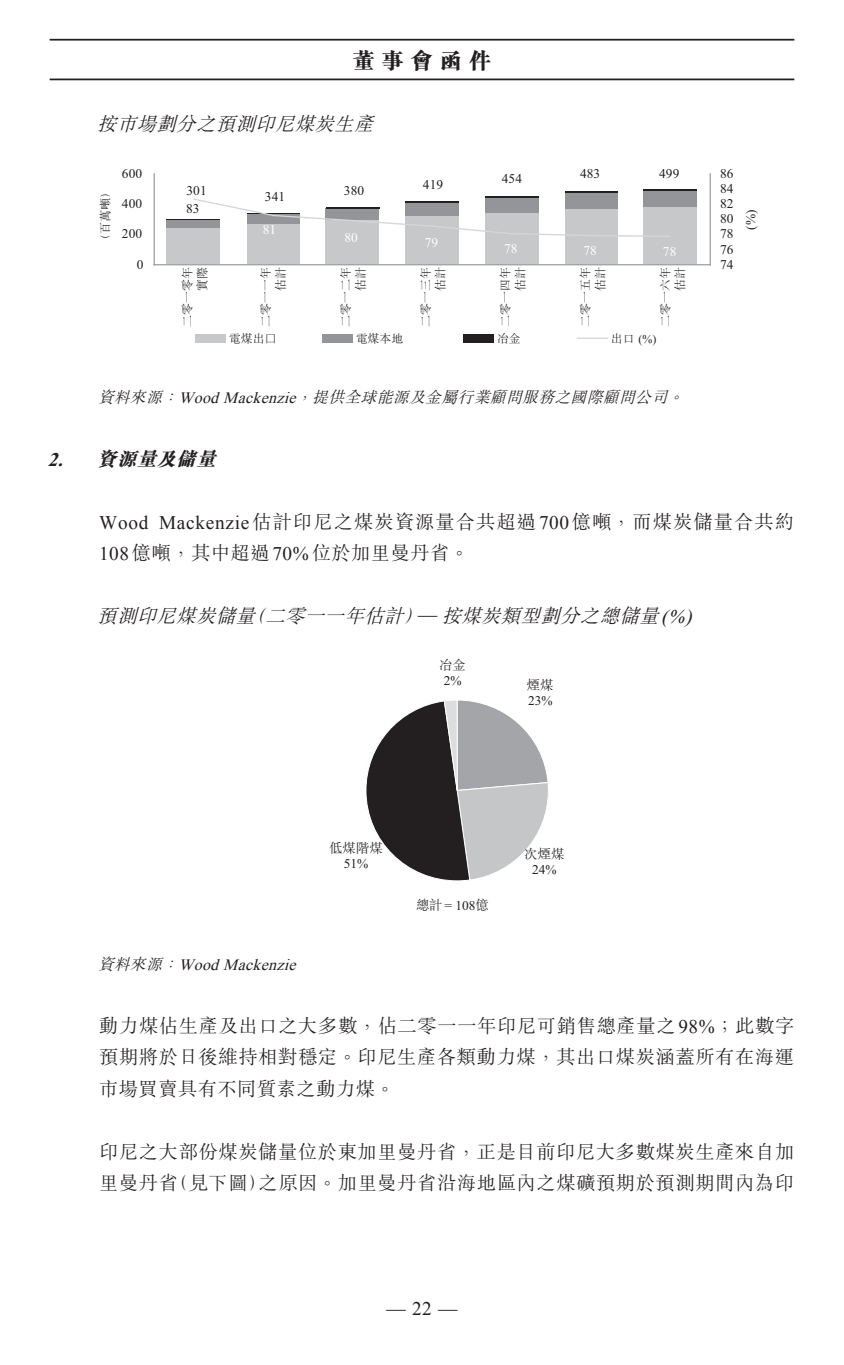
<style>
.page{position:relative;width:844px;height:1365px;background:#fff}
.page>*{position:absolute;margin:0;border:0;box-sizing:border-box;transform-origin:0 0}
.t1{font:800 22.75px "M Sung HK";letter-spacing:.275em;color:#231f20}
.t2{font:300 19.25px/31.5px "M Sung HK";letter-spacing:.03em;color:#231f20;text-align:justify}
.t3{font:300 19.25px/31.5px "M Sung HK";letter-spacing:.055em;color:#231f20}
.t4{font:italic 300 19.25px "M Sung HK";color:#231f20}
.t5{font:italic 800 19.25px "M Sung HK";color:#231f20}
.t6{font:19.25px "Times New Roman";color:#231f20}
.t7{font:italic 300 15.75px "M Sung HK";color:#231f20}
.t8{font:italic 15.75px "Times New Roman";color:#231f20}
.t9{font:13.47px "Times New Roman";letter-spacing:.005em;color:#231f20}
.t10{font:13.47px "Times New Roman";letter-spacing:.005em;color:#fff}
.t11{font:13.47px "M Sung HK Light E Ten B5 H";color:#231f20}
.t12{font:11.9px/14.9px "M Sung HK Light E Ten B5 H";letter-spacing:.005em;color:#231f20;text-align:right}
.t13{font:11.9px "Times New Roman";color:#231f20}
.s1{font-family:"Adobe Ming Std Light E Ten B5 H"}
.s2{font-family:"M Sung HK Light E Ten B5 H"}
.s3{font-family:"Times New Roman";font-weight:400}
.s4{font-family:"Times New Roman";font-weight:700}
.s5{font-family:"M Sung HK";font-weight:300}
</style>
<div class="page">
<hr style="left:50px;top:39px;width:744px;height:2px;background:#231f20">
<hr style="left:50px;top:78px;width:744px;height:2px;background:#231f20">
<div style="left:167px;top:227px;width:53px;height:38px;background:#c7c8ca"></div>
<div style="left:247px;top:224px;width:52px;height:41px;background:#c7c8ca"></div>
<div style="left:325px;top:220px;width:53px;height:45px;background:#c7c8ca"></div>
<div style="left:405px;top:216px;width:53px;height:49px;background:#c7c8ca"></div>
<div style="left:485px;top:212px;width:53px;height:53px;background:#c7c8ca"></div>
<div style="left:564px;top:209px;width:53px;height:56px;background:#c7c8ca"></div>
<div style="left:643px;top:207px;width:53px;height:58px;background:#c7c8ca"></div>
<div style="left:167px;top:220px;width:53px;height:7px;background:#939598"></div>
<div style="left:564px;top:193px;width:53px;height:16px;background:#939598"></div>
<div style="left:643px;top:190px;width:53px;height:17px;background:#939598"></div>
<hr style="left:167px;top:219px;width:53px;height:1px;background:#231f20">
<hr style="left:485px;top:196px;width:53px;height:1px;background:#231f20">
<hr style="left:564px;top:191px;width:53px;height:2px;background:#231f20">
<hr style="left:643px;top:189px;width:53px;height:1px;background:#231f20">
<hr style="left:153px;top:174px;width:2px;height:91px;background:#a3a4a8">
<hr style="left:154px;top:264px;width:556px;height:1px;background:#a3a4a8">
<hr style="left:709px;top:174px;width:1px;height:91px;background:#a3a4a8">
<svg style="left:192px;top:197px;width:479px;height:41px"></svg>
<div style="left:195px;top:335px;width:31px;height:8px;background:#c7c8ca"></div>
<div style="left:322px;top:335px;width:30px;height:8px;background:#939598"></div>
<div style="left:463px;top:335px;width:30px;height:8px;background:#231f20"></div>
<hr style="left:577px;top:337px;width:30px;height:2px;background:#d5d6d8">
<svg style="left:366px;top:700px;width:182px;height:181px"></svg>
<p class="t1" style="left:352px;top:45px;width:140px">董事會函件</p>
<p class="t4" style="left:97px;top:111px;width:284px">按市場劃分之預測印尼煤炭生產</p>
<p class="t12" style="left:97px;top:246px;width:61px;rotate:-90deg">（百萬噸）</p>
<p class="t9" style="left:122px;top:164px;width:22px">600</p>
<p class="t9" style="left:122px;top:194px;width:22px">400</p>
<p class="t9" style="left:122px;top:225px;width:22px">200</p>
<p class="t9" style="left:186px;top:181px;width:22px">301</p>
<p class="t9" style="left:186px;top:199px;width:15px">83</p>
<p class="t9" style="left:265px;top:187px;width:22px">341</p>
<p class="t10" style="left:263px;top:220px;width:15px">81</p>
<p class="t9" style="left:344px;top:181px;width:22px">380</p>
<p class="t10" style="left:344px;top:229px;width:15px">80</p>
<p class="t9" style="left:423px;top:175px;width:22px">419</p>
<p class="t10" style="left:424px;top:233px;width:15px">79</p>
<p class="t9" style="left:501px;top:169px;width:22px">454</p>
<p class="t10" style="left:504px;top:239px;width:15px">78</p>
<p class="t9" style="left:580px;top:164px;width:22px">483</p>
<p class="t9" style="left:659px;top:164px;width:22px">499</p>
<p class="t10" style="left:583px;top:241px;width:15px">78</p>
<p class="t10" style="left:662px;top:242px;width:15px">78</p>
<p class="t9" style="left:137px;top:255px;width:8px">0</p>
<p class="t12" style="left:179px;top:327px;width:61px;rotate:-90deg">二零一零年實際</p>
<p class="t12" style="left:258px;top:327px;width:61px;rotate:-90deg">二零一一年估計</p>
<p class="t12" style="left:338px;top:327px;width:61px;rotate:-90deg">二零一二年估計</p>
<p class="t12" style="left:417px;top:327px;width:61px;rotate:-90deg">二零一三年估計</p>
<p class="t12" style="left:497px;top:327px;width:61px;rotate:-90deg">二零一四年估計</p>
<p class="t12" style="left:577px;top:327px;width:61px;rotate:-90deg">二零一五年估計</p>
<p class="t12" style="left:657px;top:327px;width:61px;rotate:-90deg">二零一六年估計</p>
<p class="t12" style="left:229px;top:330px;width:49px">電煤出<span class="s1">口</span></p>
<p class="t12" style="left:355px;top:330px;width:49px">電煤本地</p>
<p class="t12" style="left:497px;top:330px;width:25px">冶金</p>
<p class="t13" style="left:610px;top:331px;width:47px"><span class="s2">出口</span> (%)</p>
<p class="t7" style="left:98px;top:385px;width:592px">資料來源：<span class="s3">Wood Mackenzie</span>，提供全球能源及金屬行業顧問服務之國際顧問公司。</p>
<p class="t5" style="left:48px;top:445px;width:176px"><span class="s4">2.</span> 資源量及儲量</p>
<p class="t9" style="left:720px;top:164px;width:15px">86</p>
<p class="t9" style="left:720px;top:179px;width:15px">84</p>
<p class="t9" style="left:720px;top:194px;width:15px">82</p>
<p class="t9" style="left:720px;top:210px;width:15px">80</p>
<p class="t9" style="left:720px;top:225px;width:15px">78</p>
<p class="t9" style="left:720px;top:240px;width:15px">76</p>
<p class="t9" style="left:720px;top:255px;width:15px">74</p>
<p class="t9" style="left:741px;top:230px;width:22px;rotate:-90deg">(%)</p>
<p class="t3" style="left:99px;top:505px;width:696px"><span class="s3">Wood Mackenzie</span>估計印尼之煤炭資源量合共超過<span class="s3">700</span>億噸，而煤炭儲量合共約<br><span class="s3">108</span>億噸，其中超過<span class="s3">70%</span>位於加里曼丹省。</p>
<p class="t4" style="left:97px;top:602px;width:602px">預測印尼煤炭儲量（二零一一年估計）<span class="s3">—</span> 按煤炭類型劃分之總儲量<span class="s3">(%)</span></p>
<p class="t11" style="left:439px;top:655px;width:28px">冶金</p>
<p class="t9" style="left:443px;top:671px;width:19px">2%</p>
<p class="t11" style="left:526px;top:675px;width:28px">煙煤</p>
<p class="t9" style="left:528px;top:691px;width:26px">23%</p>
<p class="t11" style="left:329px;top:838px;width:55px">低煤階煤</p>
<p class="t9" style="left:343px;top:854px;width:26px">51%</p>
<p class="t8" style="left:98px;top:953px;width:205px"><span class="s5">資料來源：</span>Wood Mackenzie</p>
<p class="t9" style="left:416px;top:895px;width:74px"><span class="s2">總計</span> = 108<span class="s2">億</span></p>
<p class="t11" style="left:524px;top:844px;width:42px">次煙煤</p>
<p class="t9" style="left:532px;top:860px;width:26px">24%</p>
<p class="t2" style="left:99px;top:1008px;width:696px">動力煤佔生產及出口之大多數，佔二零一一年印尼可銷售總產量之<span class="s3">98%</span>；此數字預期將於日後維持相對穩定。印尼生產各類動力煤，其出口煤炭涵蓋所有在海運市場買賣具有不同質素之動力煤。</p>
<p class="t2" style="left:99px;top:1134px;width:696px">印尼之大部份煤炭儲量位於東加里曼丹省，正是目前印尼大多數煤炭生產來自加里曼丹省（見下圖）之原因。加里曼丹省沿海地區內之煤礦預期於預測期間內為印</p>
<p class="t6" style="left:386px;top:1295px;width:72px">— 22 —</p>
</div>
